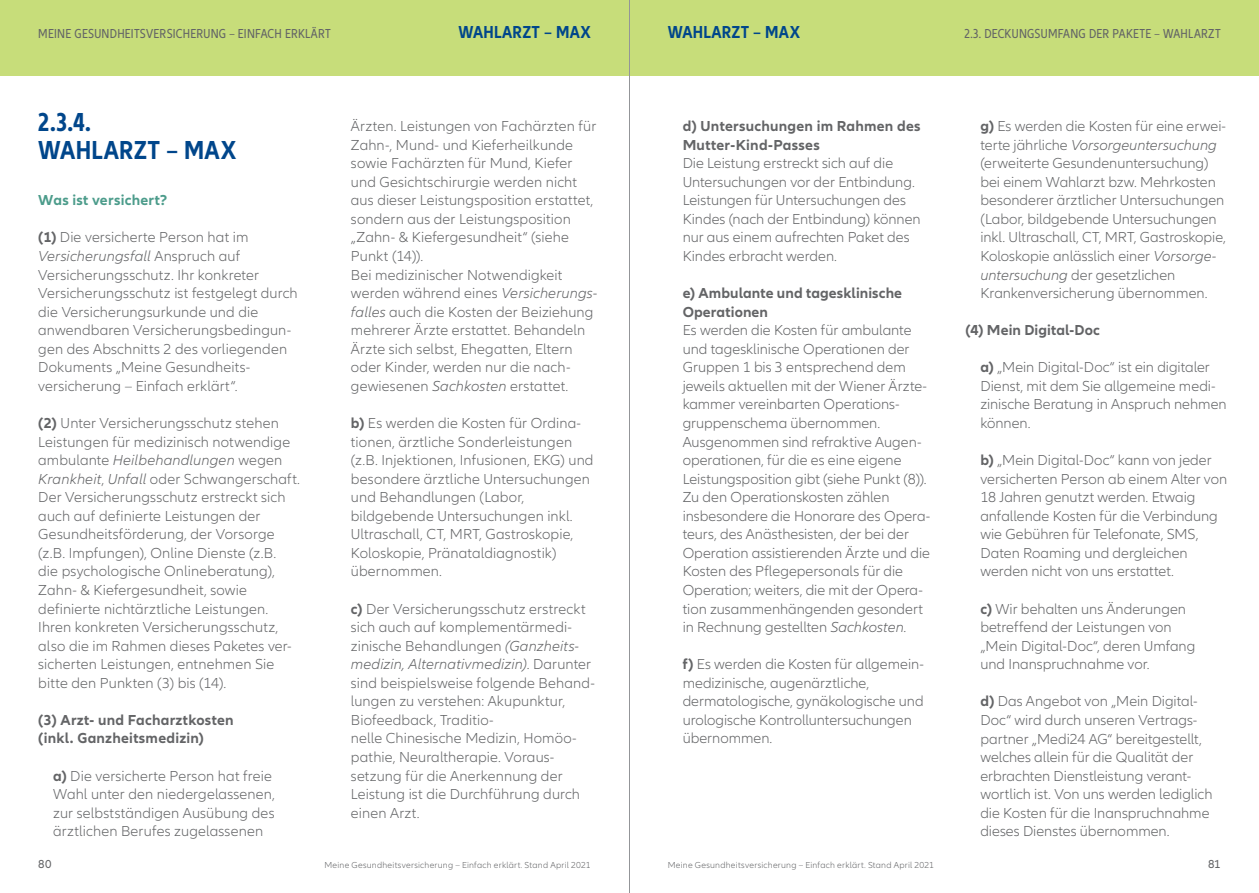
<style>
.page{position:relative;width:1259px;height:893px;background:#fff}
.page>*{position:absolute;margin:0;border:0;box-sizing:border-box;transform-origin:0 0}
.t1{font:700 condensed 27px/28.5px "Allianz Neo";letter-spacing:.01em;color:#00468b}
.t2{font:700 condensed 18px "Allianz Neo";letter-spacing:.01em;color:#00468b}
.t3{font:300 15px/18.6px "Allianz Neo";letter-spacing:.005em;color:#636466}
.t4{font:700 15px/18.6px "Allianz Neo";letter-spacing:.015em;color:#636466}
.t5{font:700 15px "Allianz Neo";letter-spacing:.015em;color:#4c9c8b}
.t6{font:condensed 13.5px "Allianz Neo";letter-spacing:.02em;color:#636466}
.t7{font:12px "Allianz Neo";color:#636466}
.t8{font:300 9px "Allianz Neo";letter-spacing:.025em;color:#636466}
.s1{font-weight:700}
.s2{font-style:italic}
</style>
<div class="page">
<div style="left:0;top:0;width:1259px;height:75px;background:#c7dd7a"></div>
<hr style="left:629px;top:0;width:1px;height:893px;background:#939598">
<p class="t6" style="left:38px;top:26px;width:294px">MEINE GESUNDHEITSVERSICHERUNG – EINFACH ERKLÄRT</p>
<p class="t2" style="left:458px;top:22px;width:134px">WAHLARZT – MAX</p>
<p class="t2" style="left:668px;top:22px;width:134px">WAHLARZT – MAX</p>
<p class="t6" style="left:964px;top:26px;width:258px">2.3. DECKUNGSUMFANG DER PAKETE – WAHLARZT</p>
<h1 class="t1" style="left:38px;top:108px;width:199px">2.3.4.<br>WAHLARZT – MAX</h1>
<p class="t5" style="left:38px;top:192px;width:130px">Was ist versichert?</p>
<p class="t3" style="left:38px;top:229px;width:261px"><span class="s1">(1)</span> Die versicherte Person hat im <span class="s2">Versicherungsfall</span> Anspruch auf Versicherungsschutz. Ihr konkreter Versicherungsschutz ist festgelegt durch die Versicherungsurkunde und die anwendbaren Versicherungsbedingun&shy;gen des Abschnitts 2 des vorliegenden Dokuments „Meine Gesundheits&shy;versicherung – Einfach erklärt“.</p>
<p class="t3" style="left:38px;top:414px;width:263px"><span class="s1">(2)</span> Unter Versicherungsschutz stehen Leistungen für medizinisch notwendige ambulante <span class="s2">Heilbehandlungen</span> wegen <span class="s2">Krankheit</span>, <span class="s2">Unfall</span> oder Schwangerschaft.<br>Der Versicherungsschutz erstreckt sich auch auf definierte Leistungen der Gesundheitsförderung, der Vorsorge (z.B. Impfungen), Online Dienste (z.B.<br>die psychologische Onlineberatung), Zahn- &amp; Kiefergesundheit, sowie definierte nichtärztliche Leistungen.<br>Ihren konkreten Versicherungsschutz, also die im Rahmen dieses Paketes ver&shy;sicherten Leistungen, entnehmen Sie bitte den Punkten (3) bis (14).</p>
<p class="t4" style="left:38px;top:711px;width:197px">(3) Arzt- und Facharztkosten (inkl. Ganzheitsmedizin)</p>
<p class="t3" style="left:53px;top:767px;width:223px"><span class="s1">a)</span> Die versicherte Person hat freie Wahl unter den niedergelassenen, zur selbstständigen Ausübung des ärztlichen Berufes zugelassenen</p>
<p class="t3" style="left:351px;top:117px;width:248px">Ärzten. Leistungen von Fachärzten für Zahn-, Mund- und Kieferheilkunde sowie Fachärzten für Mund, Kiefer und Gesichtschirurgie werden nicht aus dieser Leistungsposition erstattet, sondern aus der Leistungsposition „Zahn- &amp; Kiefergesundheit“ (siehe Punkt (14)).<br>Bei medizinischer Notwendigkeit werden während eines <span class="s2">Versicherungs&shy;falles</span> auch die Kosten der Beiziehung mehrerer Ärzte erstattet. Behandeln Ärzte sich selbst, Ehegatten, Eltern oder Kinder, werden nur die nach&shy;gewiesenen <span class="s2">Sachkosten</span> erstattet.</p>
<p class="t3" style="left:351px;top:414px;width:244px"><span class="s1">b)</span> Es werden die Kosten für Ordina&shy;tionen, ärztliche Sonderleistungen (z.B. Injektionen, Infusionen, EKG) und besondere ärztliche Untersuchungen und Behandlungen (Labor, bildgebende Untersuchungen inkl.<br>Ultraschall, CT, MRT, Gastroskopie, Koloskopie, Pränataldiagnostik) übernommen.</p>
<p class="t3" style="left:351px;top:600px;width:245px"><span class="s1">c)</span> Der Versicherungsschutz erstreckt sich auch auf komplementärmedi&shy;zinische Behandlungen <span class="s2">(Ganzheits&shy;medizin, Alternativmedizin)</span>. Darunter sind beispielsweise folgende Behand&shy;lungen zu verstehen: Akupunktur, Biofeedback, Traditio-<br>nelle Chinesische Medizin, Homöo&shy;pathie, Neuraltherapie. Voraus&shy;setzung für die Anerkennung der Leistung ist die Durchführung durch einen Arzt.</p>
<p class="t4" style="left:682px;top:117px;width:239px">d) Untersuchungen im Rahmen des<br>Mutter-Kind-Passes</p>
<p class="t3" style="left:682px;top:154px;width:239px">Die Leistung erstreckt sich auf die Untersuchungen vor der Entbindung.<br>Leistungen für Untersuchungen des Kindes (nach der Entbindung) können nur aus einem aufrechten Paket des Kindes erbracht werden.</p>
<p class="t4" style="left:682px;top:284px;width:221px">e) Ambulante und tagesklinische<br>Operationen</p>
<p class="t3" style="left:682px;top:321px;width:249px">Es werden die Kosten für ambulante und tagesklinische Operationen der Gruppen 1 bis 3 entsprechend dem jeweils aktuellen mit der Wiener Ärzte&shy;kammer vereinbarten Operations&shy;gruppenschema übernommen.<br>Ausgenommen sind refraktive Augen&shy;operationen, für die es eine eigene Leistungsposition gibt (siehe Punkt (8)).<br>Zu den Operationskosten zählen insbesondere die Honorare des Opera&shy;teurs, des Anästhesisten, der bei der Operation assistierenden Ärzte und die Kosten des Pflegepersonals für die Operation; weiters, die mit der Opera&shy;tion zusammenhängenden gesondert in Rechnung gestellten <span class="s2">Sachkosten</span>.</p>
<p class="t3" style="left:682px;top:655px;width:243px"><span class="s1">f)</span> Es werden die Kosten für allgemein&shy;medizinische, augenärztliche, dermatologische, gynäkologische und urologische Kontrolluntersuchungen übernommen.</p>
<p class="t3" style="left:980px;top:117px;width:247px"><span class="s1">g)</span> Es werden die Kosten für eine erwei&shy;terte jährliche <span class="s2">Vorsorgeuntersuchung </span>(erweiterte Gesundenuntersuchung) bei einem Wahlarzt bzw. Mehrkosten besonderer ärztlicher Untersuchungen (Labor, bildgebende Untersuchungen inkl. Ultraschall, CT, MRT, Gastroskopie, Koloskopie anlässlich einer <span class="s2">Vorsorge&shy;untersuchung</span> der gesetzlichen Krankenversicherung übernommen.</p>
<p class="t4" style="left:965px;top:321px;width:136px">(4) Mein Digital-Doc</p>
<p class="t3" style="left:980px;top:358px;width:248px"><span class="s1">a)</span> „Mein Digital-Doc“ ist ein digitaler<br>Dienst, mit dem Sie allgemeine medi&shy;zinische Beratung in Anspruch nehmen können.</p>
<p class="t3" style="left:980px;top:451px;width:248px"><span class="s1">b)</span> „Mein Digital-Doc“ kann von jeder versicherten Person ab einem Alter von 18 Jahren genutzt werden. Etwaig anfallende Kosten für die Verbindung wie Gebühren für Telefonate, SMS, Daten Roaming und dergleichen werden nicht von uns erstattet.</p>
<p class="t3" style="left:980px;top:600px;width:216px"><span class="s1">c)</span> Wir behalten uns Änderungen betreffend der Leistungen von „Mein Digital-Doc“, deren Umfang und Inanspruchnahme vor.</p>
<p class="t3" style="left:980px;top:692px;width:233px"><span class="s1">d)</span> Das Angebot von „Mein Digital-Doc“ wird durch unseren Vertrags&shy;partner „Medi24 AG“ bereitgestellt, welches allein für die Qualität der erbrachten Dienstleistung verant&shy;wortlich ist. Von uns werden lediglich die Kosten für die Inanspruchnahme dieses Dienstes übernommen.</p>
<p class="t7" style="left:38px;top:857px;width:15px">80</p>
<p class="t7" style="left:1208px;top:857px;width:14px">81</p>
<p class="t8" style="left:324px;top:859px;width:268px">Meine Gesundheitsversicherung – Einfach erklärt. Stand April 2021</p>
<p class="t8" style="left:668px;top:859px;width:268px">Meine Gesundheitsversicherung – Einfach erklärt. Stand April 2021</p>
</div>
